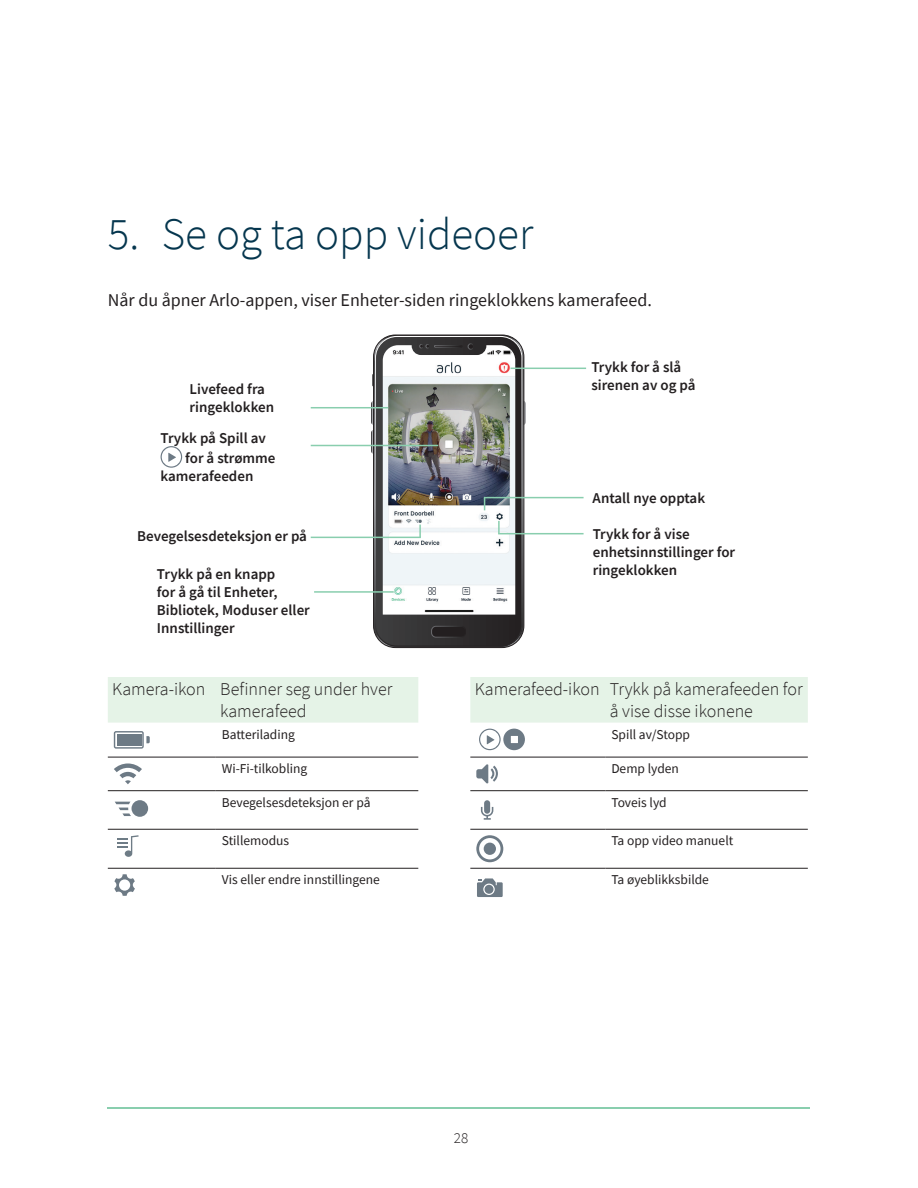
<style>
.page{position:relative;width:918px;height:1188px;background:#fff}
.page>*{position:absolute;margin:0;border:0;box-sizing:border-box;transform-origin:0 0}
.t1{font:300 45px "Source Sans Pro";color:#05364e}
.CellHeading{font:300 18px/21.6px "Source Sans Pro";color:#231f20}
.p0_body{font:18px "Source Sans Pro";color:#231f20}
.CallOut{font:600 15px/18px "Source Sans Pro";color:#231f20}
.t2{font:300 15px "Source Sans Pro";color:#231f20}
.CellBody{font:13.5px "Source Sans Pro";color:#231f20}
</style>
<div class="page">
<hr style="left:108px;top:1107px;width:702px;height:1px;background:#89ceae">
<svg style="left:108px;top:677px;width:700px;height:46px;background:#e7f3e8"></svg>
<hr style="left:108px;top:757px;width:108px;height:1px;background:#231f20">
<hr style="left:216px;top:757px;width:202px;height:1px;background:#231f20">
<hr style="left:470px;top:757px;width:135px;height:1px;background:#231f20">
<hr style="left:605px;top:757px;width:203px;height:1px;background:#231f20">
<hr style="left:108px;top:790px;width:108px;height:1px;background:#231f20">
<hr style="left:216px;top:790px;width:202px;height:1px;background:#231f20">
<hr style="left:470px;top:790px;width:135px;height:1px;background:#231f20">
<hr style="left:605px;top:790px;width:203px;height:1px;background:#231f20">
<hr style="left:108px;top:829px;width:108px;height:1px;background:#231f20">
<hr style="left:216px;top:829px;width:202px;height:1px;background:#231f20">
<hr style="left:470px;top:829px;width:135px;height:1px;background:#231f20">
<hr style="left:605px;top:829px;width:203px;height:1px;background:#231f20">
<hr style="left:108px;top:868px;width:108px;height:1px;background:#231f20">
<hr style="left:216px;top:868px;width:202px;height:1px;background:#231f20">
<hr style="left:470px;top:868px;width:135px;height:1px;background:#231f20">
<hr style="left:605px;top:868px;width:203px;height:1px;background:#231f20">
<svg style="left:114px;top:731px;width:36px;height:18px"></svg>
<svg style="left:479px;top:729px;width:22px;height:21px"></svg>
<div style="left:503px;top:729px;width:22px;height:21px;background:#6d7a85;border-radius:50%"></div>
<div style="left:511px;top:736px;width:7px;height:7px;background:#fff"></div>
<svg style="left:114px;top:763px;width:28px;height:21px"></svg>
<svg style="left:476px;top:764px;width:22px;height:19px"></svg>
<svg style="left:115px;top:802px;width:16px;height:14px"></svg>
<div style="left:132px;top:800px;width:16px;height:17px;background:#6d7a85;border-radius:50%"></div>
<div style="left:484px;top:800px;width:6px;height:14px;background:#6d7a85;border-radius:3px"></div>
<svg style="left:481px;top:807px;width:12px;height:13px"></svg>
<svg style="left:117px;top:835px;width:22px;height:22px"></svg>
<svg style="left:476px;top:835px;width:27px;height:27px"></svg>
<svg style="left:114px;top:874px;width:21px;height:22px"></svg>
<div style="left:119px;top:879px;width:11px;height:12px;background:#fff;border-radius:50%"></div>
<svg style="left:477px;top:878px;width:26px;height:19px"></svg>
<svg style="left:524px;top:401px;width:2px;height:24px"></svg>
<svg style="left:372px;top:374px;width:1px;height:13px"></svg>
<svg style="left:371px;top:401px;width:2px;height:53px"></svg>
<div style="left:373px;top:335px;width:151px;height:313px;border:1px solid #231f20;border-radius:22px"></div>
<svg style="left:375px;top:336px;width:148px;height:311px;background:#444344"></svg>
<div style="left:432px;top:626px;width:33px;height:11px;background:#231f20;border-radius:4px"></div>
<div style="left:431px;top:626px;width:35px;height:11px;border:1px solid #fff;border-radius:4px"></div>
<img style="left:383px;top:345px;width:132px;height:270px">
<svg style="left:161px;top:446px;width:21px;height:22px"></svg>
<hr style="left:311px;top:445px;width:127px;height:1px;background:#89ceae">
<hr style="left:314px;top:591px;width:80px;height:2px;background:#89ceae">
<hr style="left:311px;top:407px;width:77px;height:1px;background:#89ceae">
<svg style="left:419px;top:525px;width:2px;height:12px"></svg>
<hr style="left:311px;top:537px;width:110px;height:1px;background:#89ceae">
<svg style="left:498px;top:521px;width:2px;height:12px"></svg>
<hr style="left:498px;top:533px;width:86px;height:1px;background:#89ceae">
<svg style="left:484px;top:498px;width:1px;height:12px"></svg>
<hr style="left:484px;top:497px;width:100px;height:1px;background:#89ceae">
<hr style="left:511px;top:368px;width:75px;height:1px;background:#89ceae">
<p class="t1" style="left:108px;top:206px;width:427px">5. Se og ta opp videoer</p>
<p class="p0_body" style="left:108px;top:289px;width:546px">Når du åpner Arlo-appen, viser Enheter-siden ringeklokkens kamerafeed.</p>
<p class="CallOut" style="left:190px;top:380px;width:86px">Livefeed fra ringeklokken</p>
<p class="CallOut" style="left:185px;top:428px;width:92px;line-height:20.1px;text-indent:-25px">Trykk på Spill av for å strømme</p>
<p class="CallOut" style="left:161px;top:467px;width:94px">kamerafeeden</p>
<p class="CallOut" style="left:137px;top:526px;width:171px">Bevegelsesdeteksjon er på</p>
<p class="CallOut" style="left:157px;top:565px;width:154px">Trykk på en knapp<br>for å gå til Enheter,<br>Bibliotek, Moduser eller<br>Innstillinger</p>
<p class="CallOut" style="left:591px;top:358px;width:106px">Trykk for å slå sirenen av og på</p>
<p class="CallOut" style="left:593px;top:489px;width:114px">Antall nye opptak</p>
<p class="CallOut" style="left:593px;top:525px;width:144px">Trykk for å vise enhetsinnstillinger for ringeklokken</p>
<p class="CellHeading" style="left:112px;top:678px;width:95px">Kamera-ikon</p>
<p class="CellHeading" style="left:220px;top:678px;width:174px">Befinner seg under hver kamerafeed</p>
<p class="CellHeading" style="left:475px;top:678px;width:126px">Kamerafeed-ikon</p>
<p class="CellHeading" style="left:610px;top:678px;width:194px">Trykk på kamerafeeden for å vise disse ikonene</p>
<p class="CellBody" style="left:222px;top:726px;width:75px">Batterilading</p>
<p class="CellBody" style="left:611px;top:726px;width:80px">Spill av/Stopp</p>
<p class="CellBody" style="left:222px;top:760px;width:87px">Wi-Fi-tilkobling</p>
<p class="CellBody" style="left:611px;top:760px;width:69px">Demp lyden</p>
<p class="CellBody" style="left:222px;top:794px;width:150px">Bevegelsesdeteksjon er på</p>
<p class="CellBody" style="left:611px;top:794px;width:57px">Toveis lyd</p>
<p class="CellBody" style="left:222px;top:832px;width:69px">Stillemodus</p>
<p class="CellBody" style="left:611px;top:832px;width:124px">Ta opp video manuelt</p>
<p class="CellBody" style="left:222px;top:871px;width:160px">Vis eller endre innstillingene</p>
<p class="CellBody" style="left:611px;top:871px;width:99px">Ta øyeblikksbilde</p>
<p class="t2" style="left:454px;top:1129px;width:16px">28</p>
</div>
